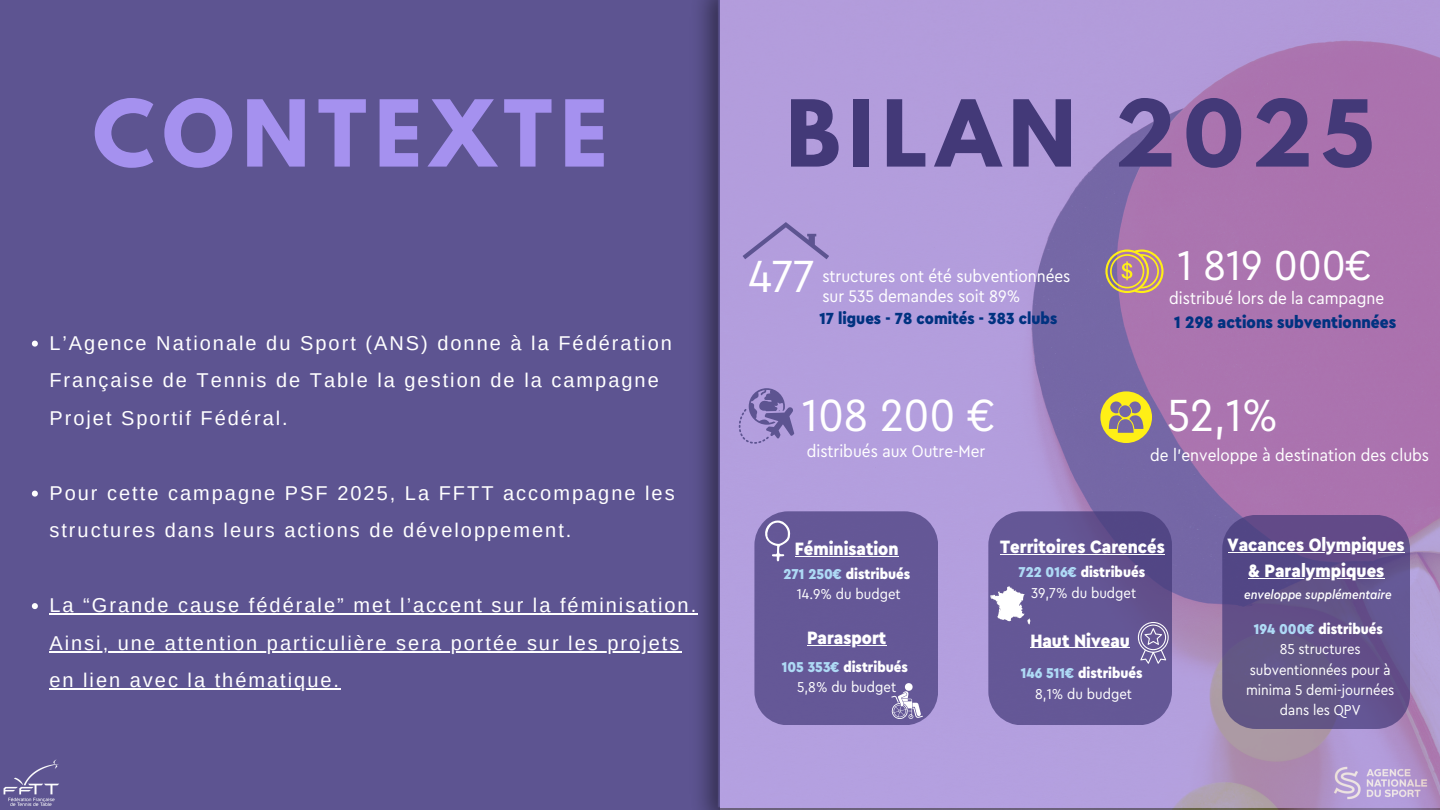
<style>
.page{position:relative;width:1440px;height:810px;background:#5d5491}
.page>*{position:absolute;margin:0;border:0;box-sizing:border-box;transform-origin:0 0}
.t1{font:700 81.7px "League Spartan";letter-spacing:.1em;color:#433978}
.t2{font:700 81.7px "League Spartan";letter-spacing:.1em;color:#a591ef}
.t3{font:47.2px "Cera Compact Pro";color:#fff}
.t4{font:43.8px "Cera Compact Pro";color:#fff}
.t5{font:20px/37.5px "Arimo";letter-spacing:.1em;color:#fff}
.t6{font:900 18.7px "Cera Compact Pro";color:#fff}
.t7{font:17.5px/20.7px "Cera Compact Pro";color:#fff}
.t8{font:900 17.4px "Cera Compact Pro";color:#003280}
.t9{font:900 16.9px "Cera Compact Pro";color:#003280}
.t10{font:15px/20.2px "Cera Compact Pro";color:#fff;text-align:center}
.t11{font:900 15px "Cera Compact Pro";color:#fff}
.t12{font:italic 500 13.1px "Cera Compact Pro";color:#fff}
.s1{color:#aedaf5}
</style>
<div class="page">
<img style="left:689px;top:0;width:31px;height:810px">
<img style="left:3px;top:759px;width:56px;height:47px">
<svg style="left:32px;top:341px;width:6px;height:6px"></svg>
<svg style="left:32px;top:491px;width:6px;height:6px"></svg>
<svg style="left:32px;top:603px;width:6px;height:6px"></svg>
<hr style="left:49px;top:614px;width:649px;height:1px;background:#fff">
<hr style="left:49px;top:651px;width:632px;height:2px;background:#fff">
<hr style="left:49px;top:689px;width:292px;height:1px;background:#fff">
<img style="left:720px;top:0;width:720px;height:810px">
<svg style="left:754px;top:511px;width:184px;height:214px"></svg>
<hr style="left:795px;top:556px;width:104px;height:1px;background:#fff">
<hr style="left:807px;top:645px;width:79px;height:1px;background:#fff">
<svg style="left:988px;top:511px;width:184px;height:214px"></svg>
<hr style="left:1000px;top:554px;width:165px;height:1px;background:#fff">
<hr style="left:1030px;top:648px;width:100px;height:1px;background:#fff">
<svg style="left:1222px;top:515px;width:188px;height:214px"></svg>
<hr style="left:1228px;top:552px;width:177px;height:1px;background:#fff">
<hr style="left:1248px;top:578px;width:136px;height:1px;background:#fff">
<svg style="left:743px;top:222px;width:86px;height:37px;background:#a591d0"></svg>
<svg style="left:1105px;top:250px;width:59px;height:43px;background:#bc997d"></svg>
<svg style="left:1100px;top:391px;width:52px;height:52px;background:#baaa5d"></svg>
<svg style="left:739px;top:388px;width:55px;height:56px"></svg>
<h6 class="t2" style="left:93px;top:93px;width:516px">CONTEXTE</h6>
<p class="t5" style="left:49px;top:324px;width:624px">L’Agence Nationale du Sport (ANS) donne à la Fédération<br>Française de Tennis de Table la gestion de la campagne<br>Projet Sportif Fédéral.</p>
<p class="t5" style="left:49px;top:474px;width:627px">Pour cette campagne PSF 2025, La FFTT accompagne les structures dans leurs actions de développement.</p>
<h1 class="t5" style="left:49px;top:586px;width:648px">La “Grande cause fédérale” met l’accent sur la féminisation.</h1>
<p class="t5" style="left:49px;top:624px;width:632px">Ainsi, une attention particulière sera portée sur les projets</p>
<h2 class="t5" style="left:49px;top:661px;width:291px">en lien avec la thématique.</h2>
<h3 class="t1" style="left:786px;top:93px;width:589px">BILAN 2025</h3>
<p class="t3" style="left:748px;top:254px;width:68px">477</p>
<h3 class="t4" style="left:1178px;top:245px;width:196px">1 819 000€</h3>
<p class="t7" style="left:822px;top:266px;width:250px">structures ont été subventionnées sur 535 demandes soit 89%</p>
<h3 class="t7" style="left:1169px;top:289px;width:216px">distribué lors de la campagne</h3>
<p class="t8" style="left:1174px;top:314px;width:223px">1 298 actions subventionnées</p>
<p class="t9" style="left:819px;top:310px;width:239px">17 ligues - 78 comités - 383 clubs</p>
<p class="t3" style="left:802px;top:392px;width:195px">108 200 €</p>
<p class="t3" style="left:1167px;top:392px;width:113px">52,1%</p>
<p class="t7" style="left:807px;top:441px;width:180px">distribués aux Outre-Mer</p>
<p class="t7" style="left:1150px;top:445px;width:281px">de l’enveloppe à destination des clubs</p>
<h2 class="t6" style="left:795px;top:540px;width:105px">Féminisation</h2>
<h5 class="t11" style="left:784px;top:566px;width:128px"><span class="s1">271 250€</span> distribués</h5>
<p class="t10" style="left:797px;top:584px;width:105px">14.9% du budget</p>
<h6 class="t6" style="left:807px;top:629px;width:81px">Parasport</h6>
<h5 class="t11" style="left:782px;top:660px;width:128px"><span class="s1">105 353€</span> distribués</h5>
<p class="t10" style="left:797px;top:677px;width:100px">5,8% du budget</p>
<h2 class="t6" style="left:1000px;top:538px;width:166px">Territoires Carencés</h2>
<h6 class="t11" style="left:1018px;top:565px;width:128px"><span class="s1">722 016€</span> distribués</h6>
<p class="t10" style="left:1031px;top:583px;width:107px">39,7% du budget</p>
<h2 class="t6" style="left:1030px;top:631px;width:101px">Haut Niveau</h2>
<h6 class="t11" style="left:1021px;top:666px;width:123px"><span class="s1">146 511€</span> distribués</h6>
<p class="t10" style="left:1035px;top:684px;width:98px">8,1% du budget</p>
<h3 class="t6" style="left:1228px;top:536px;width:178px">Vacances Olympiques</h3>
<p class="t6" style="left:1248px;top:562px;width:138px">&amp; Paralympiques</p>
<p class="t12" style="left:1244px;top:588px;width:149px">enveloppe supplémentaire</p>
<p class="t11" style="left:1254px;top:622px;width:130px"><span class="s1">194 000€</span> distribués</p>
<h3 class="t10" style="left:1246px;top:640px;width:150px">85 structures subventionnées pour à minima 5 demi-journées dans les QPV</h3>
</div>
